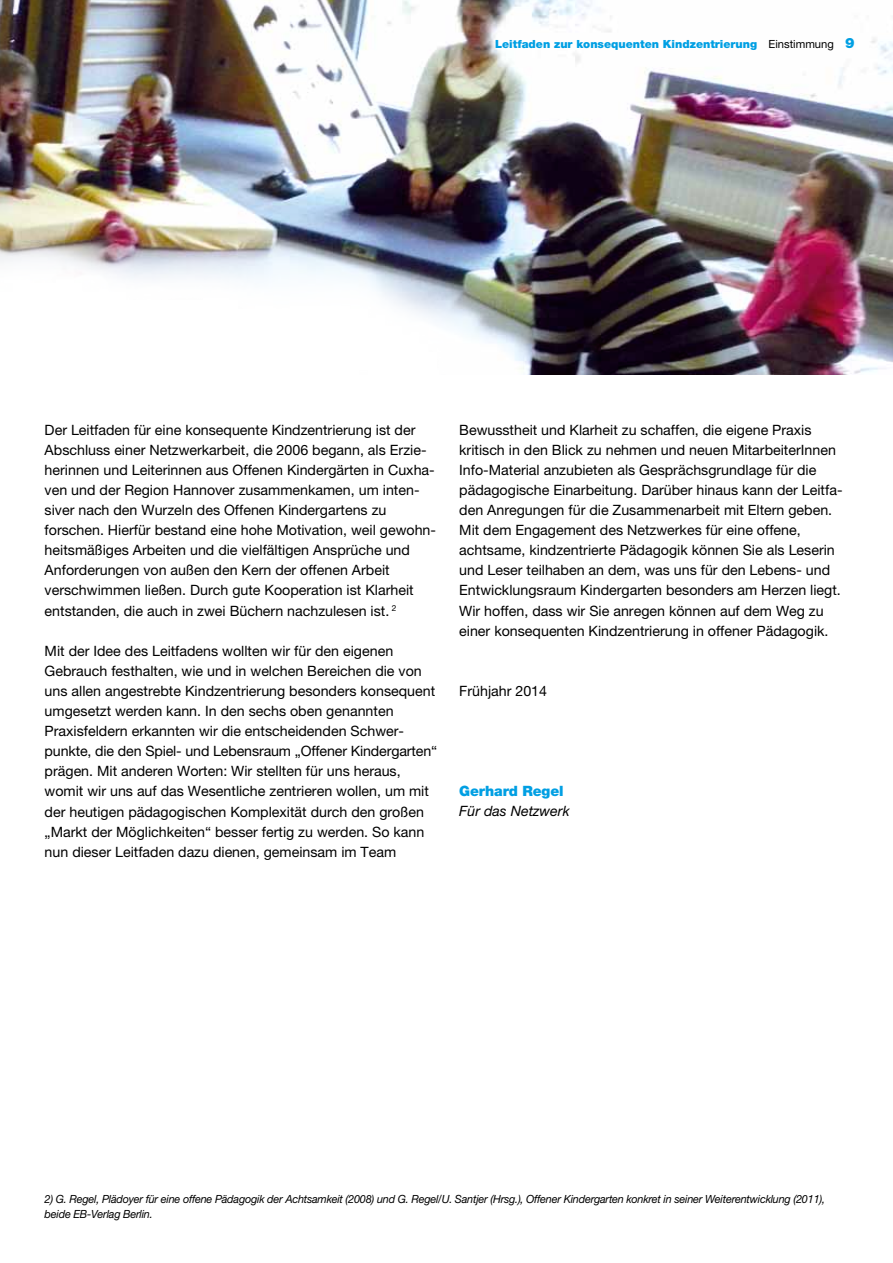
<style>
.page{position:relative;width:893px;height:1263px;background:#fff}
.page>*{position:absolute;margin:0;border:0;box-sizing:border-box;transform-origin:0 0}
.t1{font:14.25px/20.1px "Helvetica Neue LT Pro";color:#000}
.t2{font:italic 14.25px "Helvetica Neue LT Pro";color:#000}
.t3{font:900 14.25px "Helvetica Neue LT Pro";letter-spacing:-.005em;color:#009fe3}
.t4{font:italic 11.25px/15px "Helvetica Neue LT Pro";letter-spacing:-.02em;color:#000}
.t5{font:900 11.25px "Helvetica Neue LT Pro";color:#009fe3}
.s1{font-weight:400;color:#000}
.s2{font-size:14.25px}
</style>
<div class="page">
<img style="left:0;top:0;width:893px;height:374px">
<p class="t5" style="left:495px;top:38px;width:361px">Leitfaden zur konsequenten Kindzentrierung <span class="s1">Einstimmung</span> <span class="s2">9</span></p>
<p class="t1" style="left:45px;top:419px;width:393px">Der Leitfaden für eine konsequente Kindzentrierung ist der Abschluss einer Netzwerkarbeit, die 2006 begann, als Erzie&shy;herinnen und Leiterinnen aus Offenen Kindergärten in Cuxha&shy;ven und der Region Hannover zusammenkamen, um inten&shy;siver nach den Wurzeln des Offenen Kindergartens zu forschen. Hierfür bestand eine hohe Motivation, weil gewohn&shy;heitsmäßiges Arbeiten und die vielfältigen Ansprüche und Anforderungen von außen den Kern der offenen Arbeit verschwimmen ließen. Durch gute Kooperation ist Klarheit entstanden, die auch in zwei Büchern nachzulesen ist. <sup>2</sup></p>
<p class="t1" style="left:45px;top:640px;width:394px">Mit der Idee des Leitfadens wollten wir für den eigenen Gebrauch festhalten, wie und in welchen Bereichen die von uns allen angestrebte Kindzentrierung besonders konsequent umgesetzt werden kann. In den sechs oben genannten Praxisfeldern erkannten wir die entscheidenden Schwer&shy;punkte, die den Spiel- und Lebensraum „Offener Kindergarten“ prägen. Mit anderen Worten: Wir stellten für uns heraus, womit wir uns auf das Wesentliche zentrieren wollen, um mit der heutigen pädagogischen Komplexität durch den großen „Markt der Möglichkeiten“ besser fertig zu werden. So kann nun dieser Leitfaden dazu dienen, gemeinsam im Team</p>
<p class="t1" style="left:459px;top:419px;width:385px">Bewusstheit und Klarheit zu schaffen, die eigene Praxis kritisch in den Blick zu nehmen und neuen MitarbeiterInnen Info-Material anzubieten als Gesprächsgrundlage für die pädagogische Einarbeitung. Darüber hinaus kann der Leitfa&shy;den Anregungen für die Zusammenarbeit mit Eltern geben.<br>Mit dem Engagement des Netzwerkes für eine offene, achtsame, kindzentrierte Pädagogik können Sie als Leserin und Leser teilhaben an dem, was uns für den Lebens- und Entwicklungsraum Kindergarten besonders am Herzen liegt.<br>Wir hoffen, dass wir Sie anregen können auf dem Weg zu einer konsequenten Kindzentrierung in offener Pädagogik.</p>
<p class="t1" style="left:459px;top:681px;width:89px">Frühjahr 2014</p>
<p class="t3" style="left:459px;top:783px;width:106px">Gerhard Regel</p>
<p class="t2" style="left:459px;top:803px;width:112px">Für das Netzwerk</p>
<p class="t4" style="left:45px;top:1192px;width:782px">2) G. Regel, Plädoyer für eine offene Pädagogik der Achtsamkeit (2008) und G. Regel/U. Santjer (Hrsg.), Offener Kindergarten konkret in seiner Weiterentwicklung (2011), beide EB-Verlag Berlin.</p>
</div>
